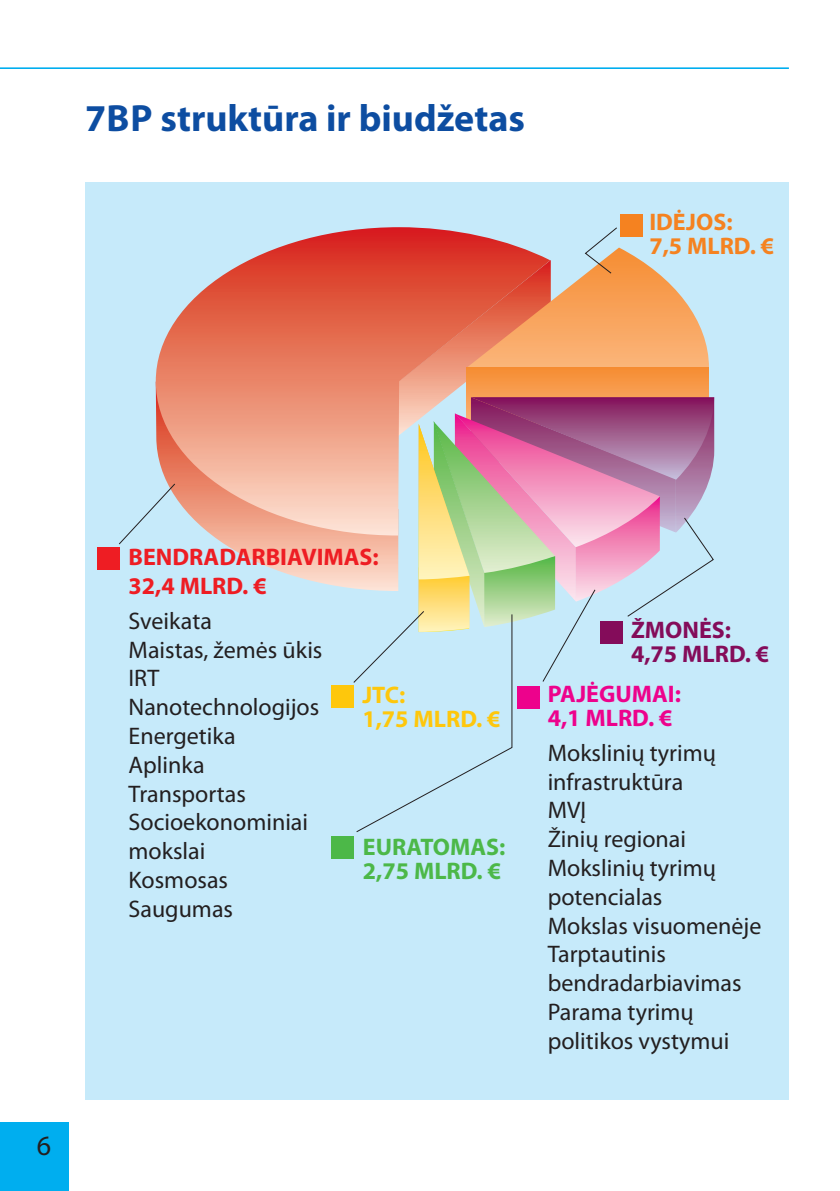
<style>
.page{position:relative;width:840px;height:1191px;background:#fff}
.page>*{position:absolute;margin:0;border:0;box-sizing:border-box;transform-origin:0 0}
.t1{font:700 38px "Myriad Pro";color:#0d4da1}
.t2{font:28px "Myriad Pro";color:#231f20}
.t3{font:24px/28.8px "Myriad Pro";color:#231f20}
.t4{font:700 24px/28.8px "Myriad Pro";color:#ee1d23}
.t5{font:700 24px/24px "Myriad Pro";color:#4cb848}
.t6{font:700 24px/24px "Myriad Pro";color:#ed028c}
.t7{font:700 24px/24px "Myriad Pro";color:#840c5a}
.t8{font:700 24px/24px "Myriad Pro";color:#f58220}
.t9{font:700 24px/24px "Myriad Pro";color:#fec70c}
</style>
<div class="page">
<div style="left:0;top:1122px;width:68px;height:69px;background:#00aeef"></div>
<hr style="left:0;top:67px;width:788px;height:2px;background:#00aeef">
<div style="left:85px;top:182px;width:703px;height:918px;background:#c6eafa"></div>
<svg style="left:212px;top:535px;width:140px;height:53px"></svg>
<svg style="left:156px;top:230px;width:196px;height:305px"></svg>
<div style="left:97px;top:547px;width:23px;height:23px;background:#ee1d23"></div>
<div style="left:619px;top:214px;width:23px;height:22px;background:#f58220"></div>
<div style="left:331px;top:685px;width:23px;height:23px;background:#fec70c"></div>
<div style="left:331px;top:836px;width:23px;height:23px;background:#4cb848"></div>
<svg style="left:119px;top:482px;width:57px;height:63px"></svg>
<svg style="left:352px;top:226px;width:362px;height:606px"></svg>
<h1 class="t1" style="left:85px;top:103px;width:441px">7BP struktūra ir biudžetas</h1>
<p class="t8" style="left:649px;top:212px;width:126px">IDĖJOS:<br>7,5 MLRD. €</p>
<p class="t2" style="left:37px;top:1135px;width:16px">6</p>
<p class="t4" style="left:128px;top:545px;width:252px">BENDRADARBIAVIMAS:<br>32,4 MLRD. €</p>
<p class="t3" style="left:128px;top:608px;width:195px">Sveikata<br>Maistas, žemės ūkis<br>IRT<br>Nanotechnologijos<br>Energetika<br>Aplinka<br>Transportas<br>Socioekonominiai mokslai<br>Kosmosas<br>Saugumas</p>
<p class="t9" style="left:362px;top:685px;width:139px">JTC:<br>1,75 MLRD. €</p>
<p class="t5" style="left:363px;top:836px;width:144px">EURATOMAS:<br>2,75 MLRD. €</p>
<p class="t7" style="left:630px;top:620px;width:139px">ŽMONĖS:<br>4,75 MLRD. €</p>
<p class="t6" style="left:547px;top:684px;width:135px">PAJĖGUMAI:<br>4,1 MLRD. €</p>
<p class="t3" style="left:547px;top:740px;width:215px">Mokslinių tyrimų infrastruktūra<br>MVĮ<br>Žinių regionai<br>Mokslinių tyrimų potencialas<br>Mokslas visuomenėje<br>Tarptautinis bendradarbiavimas<br>Parama tyrimų politikos vystymui</p>
</div>
